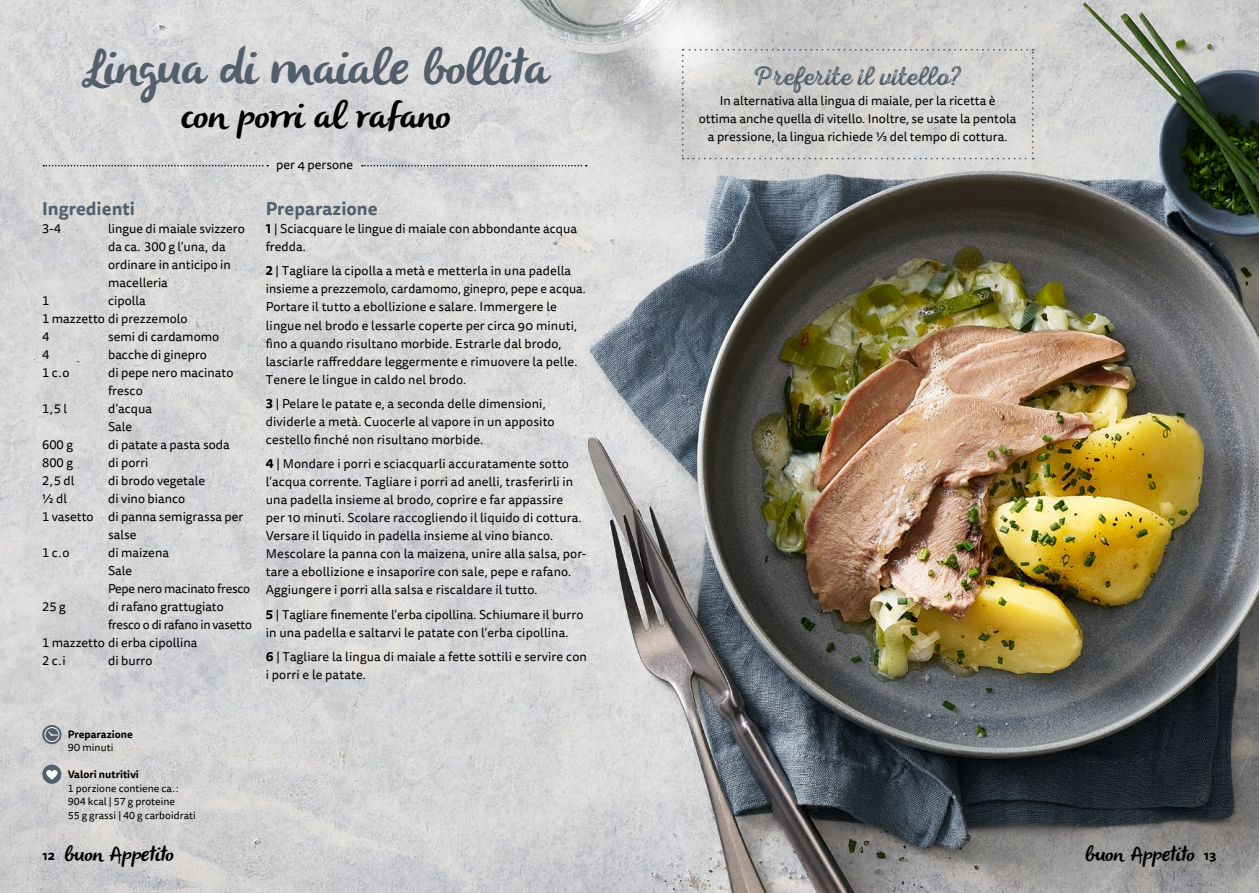
<style>
.page{position:relative;width:1259px;height:893px;background:#fff}
.page>*{position:absolute;margin:0;border:0;box-sizing:border-box;transform-origin:0 0}
.t1{font:italic 49.5px "Olivier";color:#535f6a}
.t2{font:italic 37.5px "Olivier";color:#000}
.t3{font:27px "Nexa Rust Script R 03";letter-spacing:.015em;color:#535f6a}
.t4{font:italic 21px "Olivier";color:#000}
.t5{font:700 18px "Tisa Sans OT";color:#535f6a}
.t6{font:12.75px/18px "Tisa Sans OT";letter-spacing:.01em;color:#000}
.t7{font:12.75px/18px "Tisa Sans OT";letter-spacing:-.02em;color:#000}
.t8{font:700 12.75px "Tisa Sans OT";color:#000}
.t9{font:10.5px/13.5px "Tisa Sans OT";color:#000}
.t10{font:700 10.5px "Tisa Sans OT";color:#000}
.s1{font-weight:700}
</style>
<div class="page">
<img style="left:0;top:0;width:1259px;height:893px">
<svg style="left:43px;top:165px;width:225px;height:1px"></svg>
<svg style="left:362px;top:165px;width:225px;height:1px"></svg>
<svg style="left:42px;top:725px;width:19px;height:19px"></svg>
<div style="left:45px;top:727px;width:14px;height:15px;border:1px solid #fff;border-radius:50%"></div>
<svg style="left:48px;top:731px;width:10px;height:5px"></svg>
<div style="left:42px;top:765px;width:19px;height:19px;background:#535f6a;border-radius:50%"></div>
<svg style="left:46px;top:770px;width:12px;height:10px"></svg>
<svg style="left:682px;top:49px;width:351px;height:110px;background:#d0d0ce"></svg>
<h1 class="t1" style="left:83px;top:40px;width:477px">Lingua di maialebollita</h1>
<h2 class="t2" style="left:180px;top:94px;width:271px">co n porri al rafano</h2>
<h3 class="t5" style="left:42px;top:197px;width:94px">Ingredienti</h3>
<p class="t6" style="left:42px;top:220px;width:20px">3-4</p>
<p class="t6" style="left:108px;top:220px;width:138px">lingue di maiale svizzero da ca. 300 g l’una, da ordinare in anticipo in macelleria</p>
<p class="t6" style="left:42px;top:292px;width:9px">1</p>
<p class="t6" style="left:42px;top:292px;width:147px;text-indent:66px">cipolla<br>1 mazzetto di prezzemolo<br>4</p>
<p class="t6" style="left:108px;top:328px;width:113px">semi di cardamomo</p>
<p class="t6" style="left:42px;top:346px;width:9px">4</p>
<p class="t6" style="left:108px;top:346px;width:100px">bacche di ginepro</p>
<p class="t6" style="left:42px;top:364px;width:29px">1 c.o</p>
<p class="t6" style="left:108px;top:364px;width:127px">di pepe nero macinato fresco</p>
<p class="t6" style="left:42px;top:400px;width:27px">1,5 l</p>
<p class="t6" style="left:108px;top:400px;width:45px">d’acqua<br>Sale</p>
<p class="t6" style="left:42px;top:436px;width:32px">600 g</p>
<p class="t6" style="left:108px;top:436px;width:123px">di patate a pasta soda</p>
<p class="t6" style="left:42px;top:454px;width:32px">800 g</p>
<p class="t6" style="left:108px;top:454px;width:42px">di porri</p>
<p class="t6" style="left:42px;top:472px;width:34px">2,5 dl</p>
<p class="t6" style="left:108px;top:472px;width:98px">di brodo vegetale</p>
<p class="t6" style="left:42px;top:490px;width:26px">½ dl</p>
<p class="t6" style="left:108px;top:490px;width:79px">di vino bianco</p>
<p class="t6" style="left:42px;top:508px;width:203px">1 vasetto di panna semigrassa per</p>
<p class="t6" style="left:108px;top:526px;width:30px">salse</p>
<p class="t6" style="left:42px;top:544px;width:29px">1 c.o</p>
<p class="t7" style="left:108px;top:544px;width:144px">di maizena<br>Sale<br>Pepe nero macinato fresco</p>
<p class="t6" style="left:42px;top:598px;width:25px">25 g</p>
<p class="t6" style="left:108px;top:598px;width:117px">di rafano grattugiato</p>
<p class="t7" style="left:108px;top:616px;width:145px">fresco o di rafano in vasetto</p>
<p class="t6" style="left:42px;top:634px;width:157px">1 mazzetto di erba cipollina</p>
<p class="t6" style="left:42px;top:652px;width:25px">2 c.i</p>
<p class="t6" style="left:108px;top:652px;width:46px">di burro</p>
<p class="t6" style="left:276px;top:156px;width:79px">per 4 persone</p>
<h3 class="t5" style="left:266px;top:197px;width:113px">Preparazione</h3>
<p class="t6" style="left:266px;top:220px;width:313px"><span class="s1">1</span> | Sciacquare le lingue di maiale con abbondante acqua fredda.</p>
<p class="t6" style="left:266px;top:263px;width:321px"><span class="s1">2</span> | Tagliare la cipolla a metà e metterla in una padella insieme a prezzemolo, cardamomo, ginepro, pepe e acqua.<br>Portare il tutto a ebollizione e salare. Immergere le lingue nel brodo e lessarle coperte per circa 90 minuti, fino a quando risultano morbide. Estrarle dal brodo, lasciarle raffreddare leggermente e rimuovere la pelle.<br>Tenere le lingue in caldo nel brodo.</p>
<p class="t6" style="left:266px;top:395px;width:290px"><span class="s1">3</span> | Pelare le patate e, a seconda delle dimensioni, dividerle a metà. Cuocerle al vapore in un apposito cestello finché non risultano morbide.</p>
<p class="t6" style="left:266px;top:456px;width:322px"><span class="s1">4</span> | Mondare i porri e sciacquarli accuratamente sotto l’acqua corrente. Tagliare i porri ad anelli, trasferirli in una padella insieme al brodo, coprire e far appassire<br>per 10 minuti. Scolare raccogliendo il liquido di cottura.<br>Versare il liquido in padella insieme al vino bianco.<br>Mescolare la panna con la maizena, unire alla salsa, por&shy;tare a ebollizione e insaporire con sale, pepe e rafano.<br>Aggiungere i porri alla salsa e riscaldare il tutto.</p>
<p class="t6" style="left:266px;top:606px;width:319px"><span class="s1">5</span> | Tagliare finemente l’erba cipollina. Schiumare il burro in una padella e saltarvi le patate con l’erba cipollina.</p>
<p class="t6" style="left:266px;top:648px;width:322px"><span class="s1">6</span> | Tagliare la lingua di maiale a fette sottili e servire con i porri e le patate.</p>
<p class="t10" style="left:68px;top:727px;width:67px">Preparazione</p>
<p class="t9" style="left:68px;top:741px;width:47px">90 minuti</p>
<p class="t10" style="left:68px;top:768px;width:73px">Valori nutritivi</p>
<p class="t9" style="left:68px;top:782px;width:130px">1 porzione contiene ca.:<br>904 kcal | 57 g proteine<br>55 g grassi | 40 g carboidrati</p>
<h3 class="t3" style="left:754px;top:60px;width:209px">Preferite il vitello?</h3>
<p class="t6" style="left:699px;top:93px;width:319px;text-align:center">In alternativa alla lingua di maiale, per la ricetta è<br>ottima anche quella di vitello. Inoltre, se usate la pentola a pressione, la lingua richiede ⅓ del tempo di cottura.</p>
<h3 class="t4" style="left:64px;top:842px;width:111px">buo n Appetito</h3>
<h3 class="t4" style="left:1084px;top:842px;width:111px">buo n Appetito</h3>
<p class="t8" style="left:43px;top:847px;width:14px">12</p>
<p class="t8" style="left:1204px;top:847px;width:14px">13</p>
</div>
